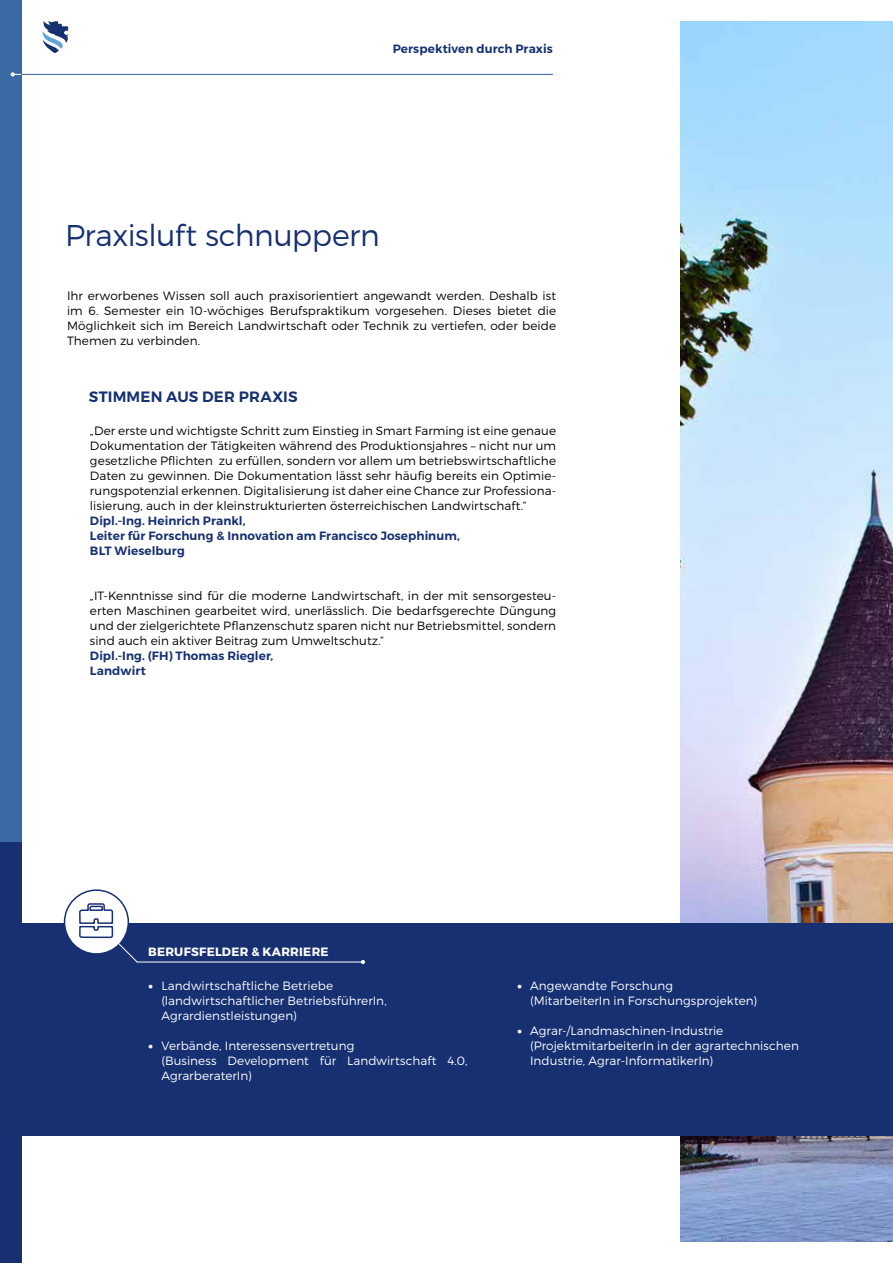
<style>
.page{position:relative;width:893px;height:1263px;background:#fff}
.page>*{position:absolute;margin:0;border:0;box-sizing:border-box;transform-origin:0 0}
.t1{font:300 30px "Montserrat";letter-spacing:-.015em;color:#163072}
.t2{font:600 15px "Montserrat";letter-spacing:.01em;color:#163072}
.t3{font:300 12px/15px "Montserrat";letter-spacing:.005em;color:#000;text-align:justify}
.t4{font:300 12px/15px "Montserrat";letter-spacing:.005em;color:#fff}
.t5{font:600 12px/15px "Montserrat";letter-spacing:.005em;color:#163072}
.t6{font:700 12px "Montserrat";letter-spacing:.025em;color:#fff}
.s1{font-weight:900}
</style>
<div class="page">
<img style="left:680px;top:21px;width:213px;height:1220px">
<div style="left:0;top:0;width:21px;height:1263px;background:#163072"></div>
<div style="left:0;top:0;width:21px;height:842px;background:#3b69a4"></div>
<hr style="left:21px;top:74px;width:532px;height:1px;background:#61a4d7">
<svg style="left:11px;top:72px;width:10px;height:5px"></svg>
<svg style="left:43px;top:21px;width:25px;height:32px"></svg>
<div style="left:21px;top:923px;width:872px;height:212px;background:#163072"></div>
<div style="left:65px;top:890px;width:63px;height:64px;background:#fff;border-radius:50%"></div>
<div style="left:64px;top:889px;width:65px;height:66px;border:2px solid #163072;border-radius:50%"></div>
<svg style="left:361px;top:960px;width:4px;height:4px"></svg>
<hr style="left:137px;top:962px;width:226px;height:1px;background:#fff">
<svg style="left:78px;top:902px;width:60px;height:61px"></svg>
<p class="t5" style="left:393px;top:42px;width:162px">Perspektiven durch Praxis</p>
<h1 class="t1" style="left:65px;top:217px;width:316px">Praxisluft schnuppern</h1>
<p class="t3" style="left:67px;top:288px;width:491px">Ihr erworbenes Wissen soll auch praxisorientiert angewandt werden. Deshalb ist im 6. Semester ein 10-wöchiges Berufspraktikum vorgesehen. Dieses bietet die Möglichkeit sich im Bereich Landwirtschaft oder Technik zu vertiefen, oder beide Themen zu verbinden.</p>
<p class="t2" style="left:89px;top:387px;width:210px">STIMMEN AUS DER PRAXIS</p>
<p class="t3" style="left:90px;top:423px;width:468px">„Der erste und wichtigste Schritt zum Einstieg in Smart Farming ist eine genaue Dokumentation der Tätigkeiten während des Produktionsjahres – nicht nur um gesetzliche Pflichten zu erfüllen, sondern vor allem um betriebswirtschaftliche Daten zu gewinnen. Die Dokumentation lässt sehr häufig bereits ein Optimie&shy;rungspotenzial erkennen. Digitalisierung ist daher eine Chance zur Professiona&shy;lisierung, auch in der kleinstrukturierten österreichischen Landwirtschaft.“</p>
<p class="t5" style="left:90px;top:513px;width:371px">Dipl.-Ing. Heinrich Prankl,<br>Leiter für Forschung &amp; Innovation am Francisco Josephinum,<br>BLT Wieselburg</p>
<p class="t3" style="left:90px;top:588px;width:468px">„IT-Kenntnisse sind für die moderne Landwirtschaft, in der mit sensorgesteu&shy;erten Maschinen gearbeitet wird, unerlässlich. Die bedarfsgerechte Düngung und der zielgerichtete Pflanzenschutz sparen nicht nur Betriebsmittel, sondern sind auch ein aktiver Beitrag zum Umweltschutz.“</p>
<p class="t5" style="left:90px;top:648px;width:185px">Dipl.-Ing. (FH) Thomas Riegler,<br>Landwirt</p>
<p class="t6" style="left:148px;top:944px;width:182px">BERUFSFELDER &amp; KARRIERE</p>
<p class="t4" style="left:161px;top:978px;width:227px;text-indent:-13px"><span class="s1">•</span> Landwirtschaftliche Betriebe (landwirtschaftlicher BetriebsführerIn,<br>Agrardienstleistungen)</p>
<p class="t4" style="left:161px;top:1038px;width:308px;text-indent:-13px"><span class="s1">•</span> Verbände, Interessensvertretung<br>(Business Development für Landwirtschaft 4.0,<br>AgrarberaterIn)</p>
<p class="t4" style="left:530px;top:978px;width:228px;text-indent:-13px"><span class="s1">•</span> Angewandte Forschung<br>(MitarbeiterIn in Forschungsprojekten)</p>
<p class="t4" style="left:530px;top:1023px;width:270px;text-indent:-13px"><span class="s1">•</span> Agrar-/Landmaschinen-Industrie (ProjektmitarbeiterIn in der agrartechnischen<br>Industrie, Agrar-InformatikerIn)</p>
</div>
